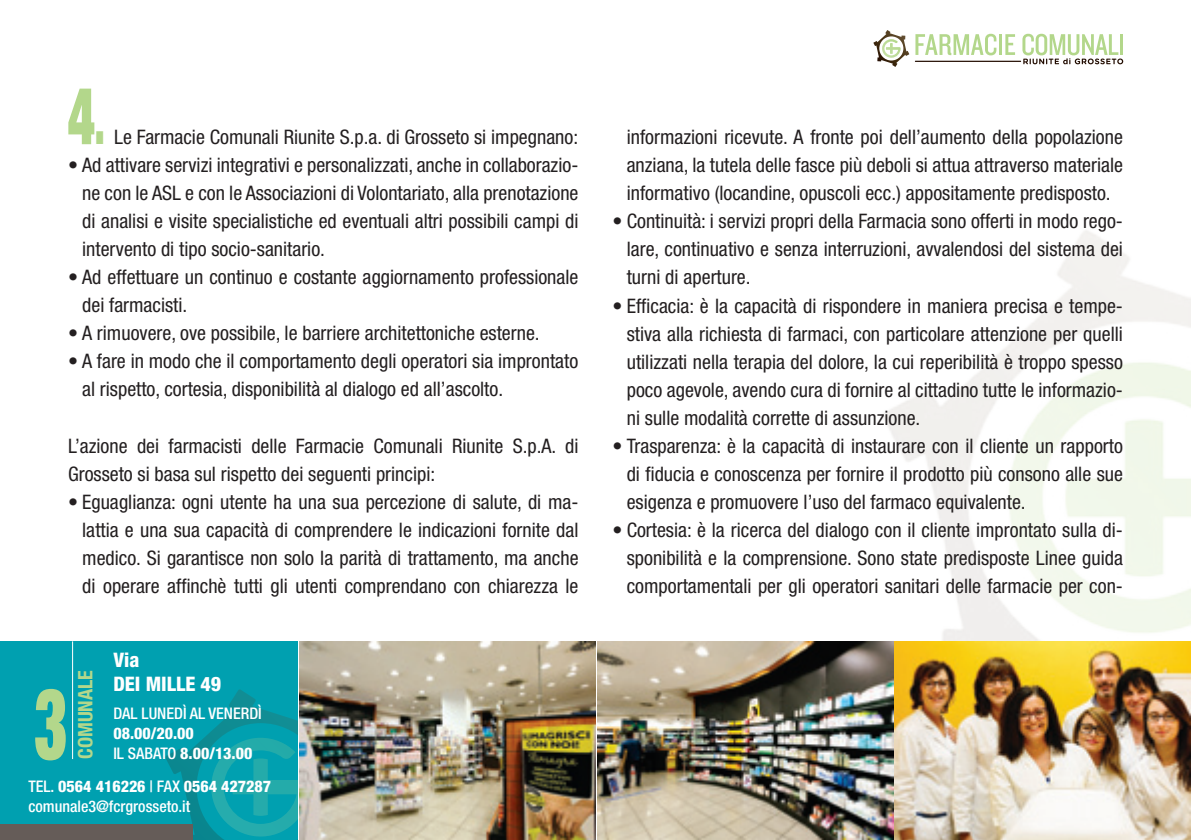
<style>
.page{position:relative;width:1191px;height:840px;background:#fff}
.page>*{position:absolute;margin:0;border:0;box-sizing:border-box;transform-origin:0 0}
.t1{font:900 expanded 99px "Helvetica Neue";color:#b3d78b;scale:.64 1}
.t2{font:900 expanded 80px "Helvetica Neue";color:#b3d78b;scale:.64 1}
.t3{font:condensed 20px/28px "Helvetica Neue";color:#231f20;text-align:justify}
.t4{font:800 condensed 20px/24px "Helvetica Neue";color:#fff}
.t5{font:700 condensed 20px "Helvetica Neue";color:#b3d78b}
.t6{font:500 condensed 16px/20px "Helvetica Neue";color:#fff}
.t7{font:800 condensed 16px/20px "Helvetica Neue";color:#fff}
.s1{font-size:60px}
.s2{font-weight:500}
.s3{font-weight:800}
</style>
<div class="page">
<img style="left:883px;top:230px;width:308px;height:577px">
<div style="left:0;top:641px;width:298px;height:198px;background:#00a0b0"></div>
<svg style="left:165px;top:689px;width:133px;height:150px"></svg>
<img style="left:299px;top:641px;width:296px;height:198px">
<img style="left:597px;top:641px;width:296px;height:198px">
<img style="left:895px;top:641px;width:296px;height:198px">
<hr style="left:72px;top:641px;width:1px;height:117px;background:#fff">
<div style="left:0;top:823px;width:193px;height:16px;background:#655c58"></div>
<svg style="left:873px;top:30px;width:36px;height:37px"></svg>
<hr style="left:915px;top:61px;width:106px;height:1px;background:#230d02">
<svg style="left:915px;top:34px;width:81px;height:21px"></svg>
<hr style="left:999px;top:34px;width:3px;height:21px;background:#b3d78b">
<svg style="left:1005px;top:34px;width:10px;height:21px"></svg>
<svg style="left:1022px;top:34px;width:101px;height:30px"></svg>
<h2 class="t2" style="left:68px;top:64px;width:59px">4<span class="s1">.</span></h2>
<p class="t3" style="left:114px;top:123px;width:465px">Le Farmacie Comunali Riunite S.p.a. di Grosseto si impegnano:</p>
<p class="t3" style="left:82px;top:151px;width:498px;text-indent:-14px">• Ad attivare servizi integrativi e personalizzati, anche in collaborazio&shy;ne con le ASL e con le Associazioni di Volontariato, alla prenotazione di analisi e visite specialistiche ed eventuali altri possibili campi di intervento di tipo socio-sanitario.</p>
<p class="t3" style="left:82px;top:263px;width:498px;text-indent:-14px">• Ad effettuare un continuo e costante aggiornamento professionale dei farmacisti.</p>
<p class="t3" style="left:68px;top:319px;width:473px">• A rimuovere, ove possibile, le barriere architettoniche esterne.</p>
<p class="t3" style="left:82px;top:347px;width:497px;text-indent:-14px">• A fare in modo che il comportamento degli operatori sia improntato al rispetto, cortesia, disponibilità al dialogo ed all’ascolto.</p>
<p class="t3" style="left:68px;top:431px;width:512px">L’azione dei farmacisti delle Farmacie Comunali Riunite S.p.A. di<br>Grosseto si basa sul rispetto dei seguenti principi:</p>
<p class="t3" style="left:82px;top:487px;width:498px;text-indent:-14px">• Eguaglianza: ogni utente ha una sua percezione di salute, di ma&shy;lattia e una sua capacità di comprendere le indicazioni fornite dal medico. Si garantisce non solo la parità di trattamento, ma anche di operare affinchè tutti gli utenti comprendano con chiarezza le</p>
<p class="t4" style="left:113px;top:647px;width:109px">VIA<br>DEI MILLE 49</p>
<p class="t6" style="left:113px;top:702px;width:150px">DAL LUNEDÌ AL VENERDÌ</p>
<p class="t7" style="left:113px;top:722px;width:140px">08.00/20.00<br><span class="s2">IL SABATO</span> 8.00/13.00</p>
<p class="t6" style="left:28px;top:775px;width:244px">TEL. <span class="s3">0564 416226</span> | FAX <span class="s3">0564 427287<br></span>COMUNALE3@FCRGROSSETO.IT</p>
<p class="t5" style="left:73px;top:758px;width:90px;rotate:-90deg">Comunale</p>
<h1 class="t1" style="left:34px;top:660px;width:53px">3</h1>
<p class="t3" style="left:626px;top:123px;width:498px">informazioni ricevute. A fronte poi dell’aumento della popolazione anziana, la tutela delle fasce più deboli si attua attraverso materiale informativo (locandine, opuscoli ecc.) appositamente predisposto.</p>
<p class="t3" style="left:627px;top:207px;width:498px;text-indent:-14px">• Continuità: i servizi propri della Farmacia sono offerti in modo rego&shy;lare, continuativo e senza interruzioni, avvalendosi del sistema dei turni di aperture.</p>
<p class="t3" style="left:627px;top:291px;width:498px;text-indent:-14px">• Efficacia: è la capacità di rispondere in maniera precisa e tempe&shy;stiva alla richiesta di farmaci, con particolare attenzione per quelli utilizzati nella terapia del dolore, la cui reperibilità è troppo spesso poco agevole, avendo cura di fornire al cittadino tutte le informazio&shy;ni sulle modalità corrette di assunzione.</p>
<p class="t3" style="left:626px;top:431px;width:498px;text-indent:-14px">• Trasparenza: è la capacità di instaurare con il cliente un rapporto di fiducia e conoscenza per fornire il prodotto più consono alle sue esigenza e promuovere l’uso del farmaco equivalente.</p>
<p class="t3" style="left:627px;top:515px;width:498px;text-indent:-14px">• Cortesia: è la ricerca del dialogo con il cliente improntato sulla di&shy;sponibilità e la comprensione. Sono state predisposte Linee guida comportamentali per gli operatori sanitari delle farmacie per con-</p>
</div>
